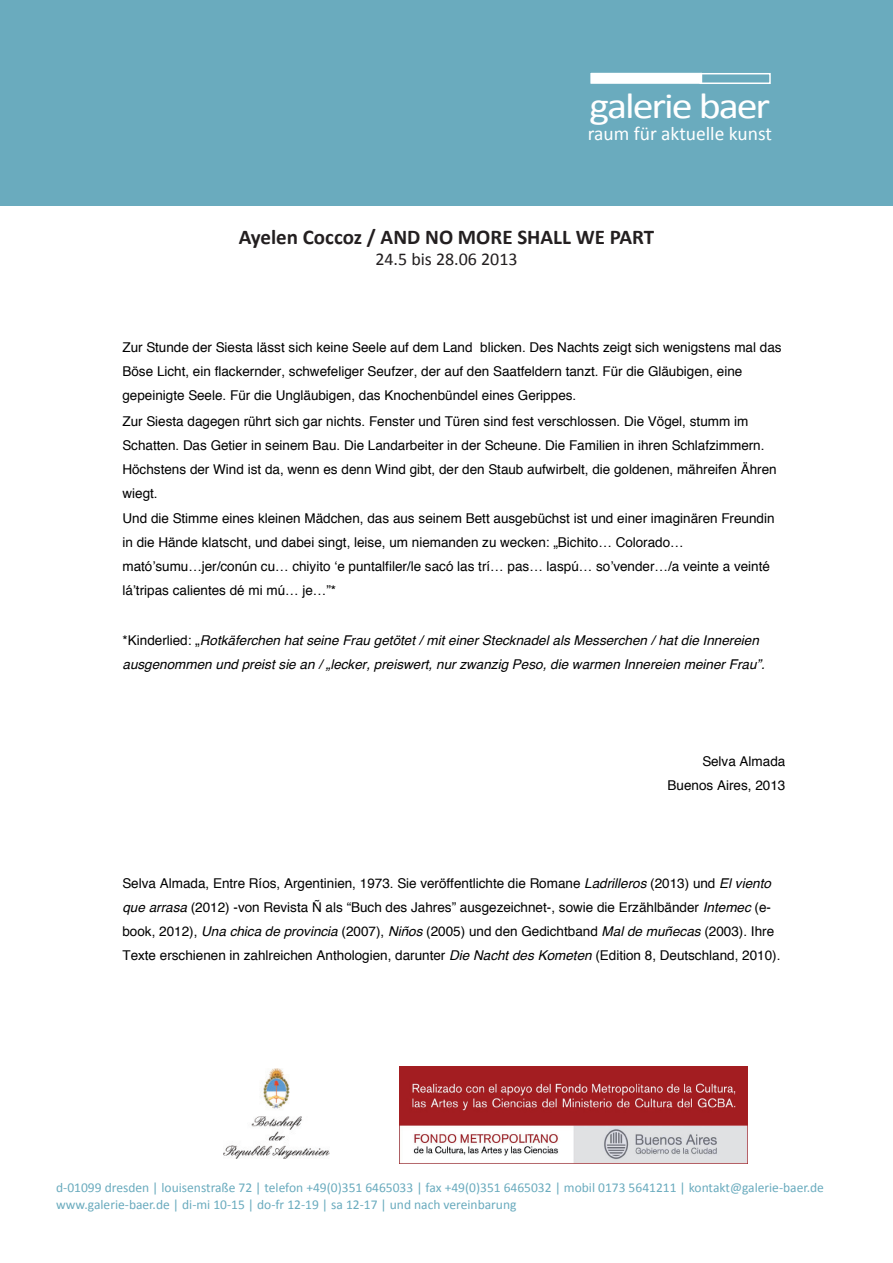
<style>
.page{position:relative;width:893px;height:1263px;background:#fff}
.page>*{position:absolute;margin:0;border:0;box-sizing:border-box;transform-origin:0 0}
.t1{font:36.6px "Calibri";letter-spacing:-.05em;color:#fff;scale:1.15 1}
.t2{font:700 21px "Calibri";color:#231f20}
.t3{font:19.5px "Calibri";color:#fff}
.t4{font:18px "Calibri";color:#231f20}
.t5{font:13.5px/24px "Helvetica";color:#000}
.t6{font:13.5px/16.2px "Calibri";color:#6aabbe}
.t7{font:italic 13.5px/24px "Helvetica";color:#000}
.s1{font-style:normal}
.s2{font-style:italic}
</style>
<div class="page">
<div style="left:0;top:0;width:893px;height:205px;background:#6aabbe"></div>
<div style="left:587px;top:70px;width:118px;height:17px;background:#fff;border:3px solid #6aabbe"></div>
<div style="left:699px;top:73px;width:72px;height:11px;border:2px solid #fff"></div>
<img style="left:400px;top:1066px;width:347px;height:97px">
<img style="left:223px;top:1068px;width:106px;height:91px">
<h1 class="t1" style="left:589px;top:83px;width:159px">galerie baer</h1>
<h3 class="t3" style="left:588px;top:121px;width:186px">raum für aktuelle kunst</h3>
<h2 class="t2" style="left:239px;top:223px;width:417px">Ayelen Coccoz / AND NO MORE SHALL WE PART</h2>
<h3 class="t4" style="left:375px;top:248px;width:144px">24.5 bis 28.06 2013</h3>
<p class="t5" style="left:122px;top:336px;width:661px">Zur Stunde der Siesta lässt sich keine Seele auf dem Land blicken. Des Nachts zeigt sich wenigstens mal das<br>Böse Licht, ein flackernder, schwefeliger Seufzer, der auf den Saatfeldern tanzt. Für die Gläubigen, eine gepeinigte Seele. Für die Ungläubigen, das Knochenbündel eines Gerippes.</p>
<p class="t5" style="left:122px;top:409px;width:656px">Zur Siesta dagegen rührt sich gar nichts. Fenster und Türen sind fest verschlossen. Die Vögel, stumm im Schatten. Das Getier in seinem Bau. Die Landarbeiter in der Scheune. Die Familien in ihren Schlafzimmern.<br>Höchstens der Wind ist da, wenn es denn Wind gibt, der den Staub aufwirbelt, die goldenen, mähreifen Ähren wiegt.</p>
<p class="t5" style="left:122px;top:507px;width:653px">Und die Stimme eines kleinen Mädchen, das aus seinem Bett ausgebüchst ist und einer imaginären Freundin in die Hände klatscht, und dabei singt, leise, um niemanden zu wecken: „Bichito… Colorado… mató’sumu…jer/conún cu… chiyito ‘e puntalfiler/le sacó las trí… pas… laspú… so’vender…/a veinte a veinté lá’tripas calientes dé mi mú… je…”*</p>
<p class="t7" style="left:122px;top:628px;width:644px"><span class="s1">*Kinderlied: „</span>Rotkäferchen hat seine Frau getötet / mit einer Stecknadel als Messerchen / hat die Innereien ausgenommen und preist sie an / „lecker, preiswert, nur zwanzig Peso, die warmen Innereien meiner Frau”.</p>
<p class="t5" style="left:667px;top:750px;width:119px;text-align:right">Selva Almada<br>Buenos Aires, 2013</p>
<p class="t5" style="left:122px;top:871px;width:660px">Selva Almada, Entre Ríos, Argentinien, 1973. Sie veröffentlichte die Romane <span class="s2">Ladrilleros</span> (2013) und <span class="s2">El viento que arrasa</span> (2012) -von Revista Ñ als “Buch des Jahres” ausgezeichnet-, sowie die Erzählbänder <span class="s2">Intemec</span> (e&shy;book, 2012), <span class="s2">Una chica de provincia</span> (2007), <span class="s2">Niños</span> (2005) und den Gedichtband <span class="s2">Mal de muñecas</span> (2003). Ihre Texte erschienen in zahlreichen Anthologien, darunter <span class="s2">Die Nacht des Kometen</span> (Edition 8, Deutschland, 2010).</p>
<p class="t6" style="left:56px;top:1180px;width:769px">d-01099 dresden | louisenstraße 72 | telefon +49(0)351 6465033 | fax +49(0)351 6465032 | mobil 0173 5641211 | kontakt@galerie-baer.de www.galerie-baer.de | di-mi 10-15 | do-fr 12-19 | sa 12-17 | und nach vereinbarung</p>
</div>
